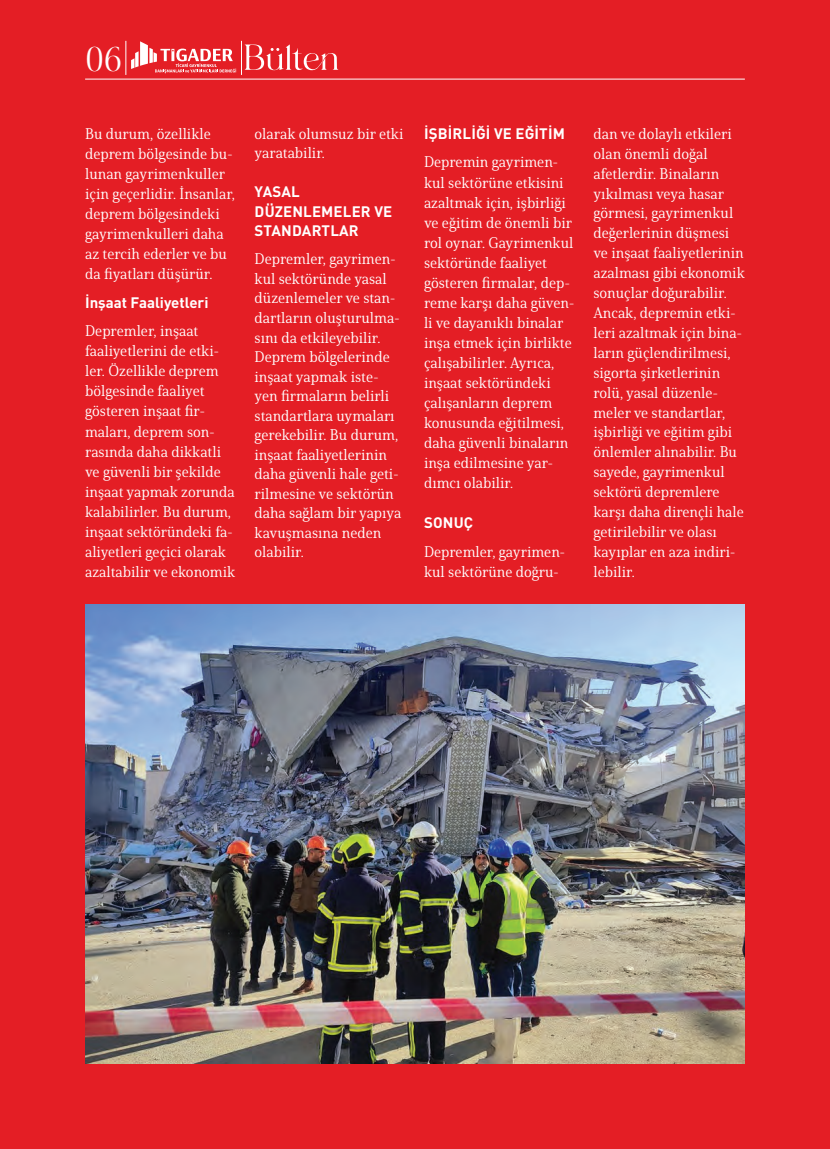
<style>
.page{position:relative;width:830px;height:1149px;background:#fff}
.page>*{position:absolute;margin:0;border:0;box-sizing:border-box;transform-origin:0 0}
.t1{font:34.5px "Mollieglaston";color:#fff}
.t2{font:15px/20px "Solitas Serif Nor Reg";color:#fff}
.t3{font:700 15px/19.5px "DIN Pro";letter-spacing:.01em;color:#fff}
</style>
<div class="page">
<div style="left:0;top:0;width:829px;height:1148px;background:#e41e25"></div>
<svg style="left:131px;top:41px;width:105px;height:32px"></svg>
<svg style="left:244px;top:44px;width:94px;height:26px"></svg>
<hr style="left:241px;top:41px;width:1px;height:34px;background:#fff">
<hr style="left:85px;top:79px;width:659px;height:1px;background:#fff">
<hr style="left:125px;top:41px;width:1px;height:34px;background:#fff">
<img style="left:85px;top:604px;width:659px;height:459px">
<h1 class="t1" style="left:86px;top:40px;width:38px">06</h1>
<p class="t2" style="left:85px;top:123px;width:151px">Bu durum, özellikle deprem bölgesinde bu&shy;lunan gayrimenkuller için geçerlidir. İnsanlar, deprem bölgesindeki gayrimenkulleri daha az tercih ederler ve bu da fiyatları düşürür.</p>
<p class="t3" style="left:85px;top:292px;width:125px">İ nşaat Faaliyetleri</p>
<p class="t2" style="left:85px;top:321px;width:152px">Depremler, inşaat faaliyetlerini de etki&shy;ler. Özellikle deprem bölgesinde faaliyet gösteren inşaat fir&shy;maları, deprem son&shy;rasında daha dikkatli ve güvenli bir şekilde inşaat yapmak zorunda kalabilirler. Bu durum, inşaat sektöründeki fa&shy;aliyetleri geçici olarak azaltabilir ve ekonomik</p>
<p class="t2" style="left:254px;top:124px;width:150px;line-height:19.5px">olarak olumsuz bir etki yaratabilir.</p>
<p class="t3" style="left:254px;top:182px;width:139px">YASAL<br>DÜZENLEMELER VE<br>STANDARTLAR</p>
<p class="t2" style="left:254px;top:249px;width:148px;line-height:19.5px">Depremler, gayrimen&shy;kul sektöründe yasal düzenlemeler ve stan&shy;dartların oluşturulma&shy;sını da etkileyebilir.<br>Deprem bölgelerinde inşaat yapmak iste&shy;yen firmaların belirli standartlara uymaları gerekebilir. Bu durum, inşaat faaliyetlerinin daha güvenli hale geti&shy;rilmesine ve sektörün daha sağlam bir yapıya kavuşmasına neden olabilir.</p>
<p class="t3" style="left:424px;top:123px;width:142px">İŞBIRLIĞI VE EĞITIM</p>
<p class="t2" style="left:424px;top:152px;width:152px">Depremin gayrimen&shy;kul sektörüne etkisini azaltmak için, işbirliği ve eğitim de önemli bir rol oynar. Gayrimenkul sektöründe faaliyet gösteren firmalar, dep&shy;reme karşı daha güven&shy;li ve dayanıklı binalar inşa etmek için birlikte çalışabilirler. Ayrıca, inşaat sektöründeki çalışanların deprem konusunda eğitilmesi, daha güvenli binaların inşa edilmesine yar&shy;dımcı olabilir.</p>
<p class="t3" style="left:424px;top:512px;width:51px">SONUÇ</p>
<p class="t2" style="left:424px;top:541px;width:143px">Depremler, gayrimen&shy;kul sektörüne doğru-</p>
<p class="t2" style="left:593px;top:123px;width:153px">dan ve dolaylı etkileri olan önemli doğal afetlerdir. Binaların yıkılması veya hasar görmesi, gayrimenkul değerlerinin düşmesi ve inşaat faaliyetlerinin azalması gibi ekonomik sonuçlar doğurabilir.<br>Ancak, depremin etki&shy;leri azaltmak için bina&shy;ların güçlendirilmesi, sigorta şirketlerinin rolü, yasal düzenle&shy;meler ve standartlar, işbirliği ve eğitim gibi önlemler alınabilir. Bu sayede, gayrimenkul sektörü depremlere karşı daha dirençli hale getirilebilir ve olası kayıplar en aza indiri&shy;lebilir.</p>
</div>
